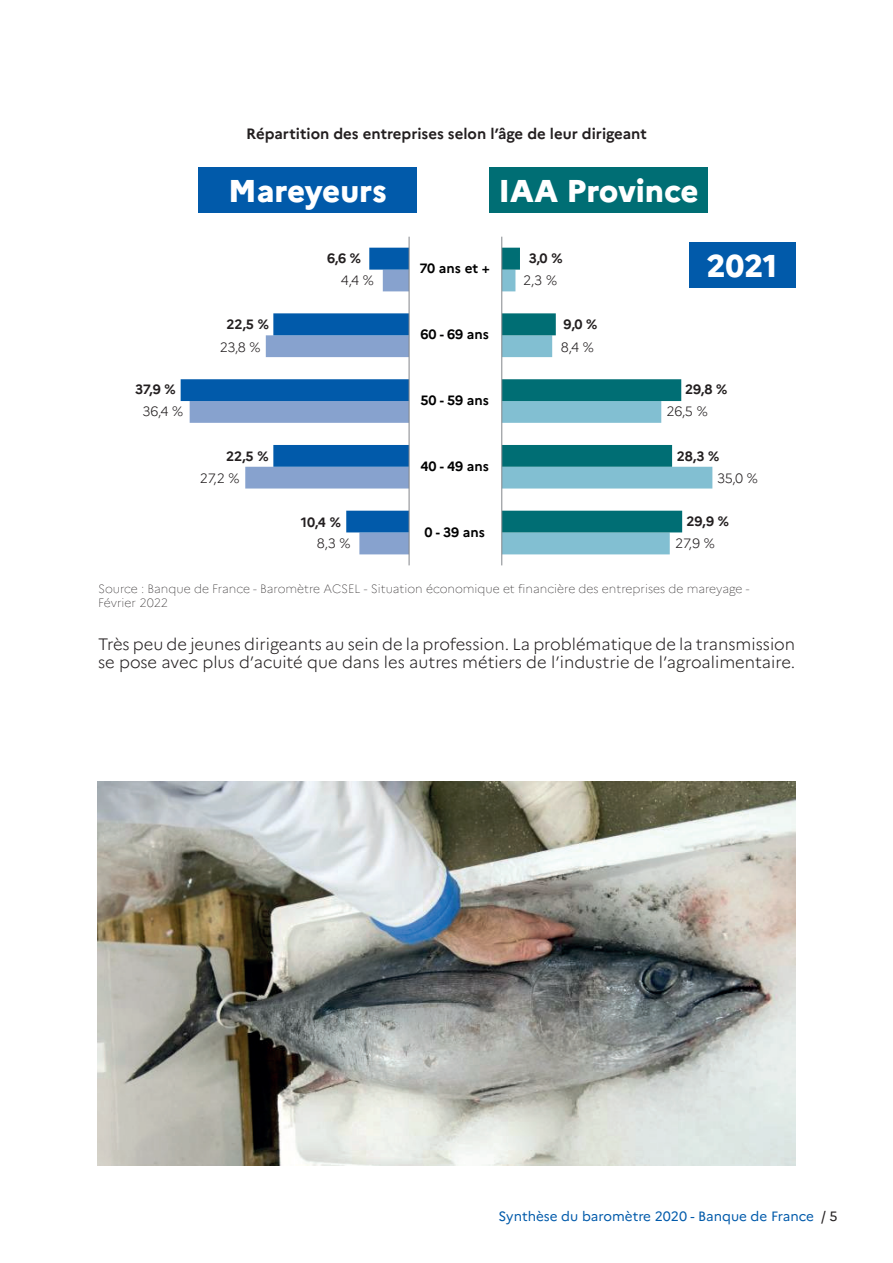
<style>
.page{position:relative;width:893px;height:1263px;background:#fff}
.page>*{position:absolute;margin:0;border:0;box-sizing:border-box;transform-origin:0 0}
.t1{font:800 31.5px "Marianne";color:#fff}
.t2{font:300 16.5px/18px "Marianne";color:#231f20}
.t3{font:700 15px "Marianne";color:#231f20}
.t4{font:700 13.5px "Marianne";letter-spacing:-.01em;color:#231f20}
.t5{font:300 13.5px "Marianne";letter-spacing:-.02em;color:#231f20}
.t6{font:13.5px "Marianne";color:#015aaa}
.t7{font:700 13.5px "Marianne";color:#000001}
.t8{font:100 12px/14.4px "Marianne";color:#231f20}
.s1{color:#231f20}
</style>
<div class="page">
<div style="left:198px;top:167px;width:219px;height:46px;background:#015aaa"></div>
<div style="left:489px;top:167px;width:219px;height:46px;background:#006e74"></div>
<svg style="left:346px;top:532px;width:63px;height:22px"></svg>
<svg style="left:181px;top:248px;width:228px;height:284px"></svg>
<hr style="left:409px;top:237px;width:1px;height:328px;background:#83868b">
<svg style="left:502px;top:466px;width:210px;height:88px;fill:#82bfd2"></svg>
<svg style="left:502px;top:248px;width:180px;height:284px"></svg>
<hr style="left:501px;top:237px;width:1px;height:328px;background:#83868b">
<img style="left:98px;top:781px;width:697px;height:384px">
<div style="left:689px;top:243px;width:106px;height:45px;background:#015aaa"></div>
<p class="t3" style="left:246px;top:122px;width:402px">Répartition des entreprises selon l’âge de leur dirigeant</p>
<h1 class="t1" style="left:228px;top:166px;width:160px">Mareyeurs</h1>
<h1 class="t1" style="left:498px;top:166px;width:202px">IAA Province</h1>
<p class="t4" style="left:327px;top:247px;width:35px">6,6 %</p>
<p class="t4" style="left:529px;top:247px;width:35px">3,0 %</p>
<p class="t5" style="left:341px;top:270px;width:35px">4,4 %</p>
<p class="t5" style="left:523px;top:270px;width:36px">2,3 %</p>
<p class="t7" style="left:419px;top:257px;width:72px">70 ans et +</p>
<p class="t4" style="left:226px;top:314px;width:44px">22,5 %</p>
<p class="t4" style="left:564px;top:314px;width:35px">9,0 %</p>
<p class="t5" style="left:220px;top:336px;width:42px">23,8 %</p>
<p class="t5" style="left:561px;top:336px;width:35px">8,4 %</p>
<p class="t7" style="left:420px;top:324px;width:70px">60 - 69 ans</p>
<h1 class="t1" style="left:707px;top:242px;width:72px">2021</h1>
<p class="t4" style="left:135px;top:379px;width:42px">37,9 %</p>
<p class="t4" style="left:685px;top:379px;width:44px">29,8 %</p>
<p class="t5" style="left:143px;top:401px;width:42px">36,4 %</p>
<p class="t5" style="left:666px;top:401px;width:43px">26,5 %</p>
<p class="t4" style="left:226px;top:445px;width:44px">22,5 %</p>
<p class="t4" style="left:677px;top:445px;width:44px">28,3 %</p>
<p class="t5" style="left:200px;top:468px;width:41px">27,2 %</p>
<p class="t5" style="left:717px;top:468px;width:42px">35,0 %</p>
<p class="t4" style="left:301px;top:511px;width:42px">10,4 %</p>
<p class="t4" style="left:686px;top:510px;width:44px">29,9 %</p>
<p class="t5" style="left:317px;top:533px;width:35px">8,3 %</p>
<p class="t5" style="left:675px;top:533px;width:41px">27,9 %</p>
<p class="t7" style="left:420px;top:390px;width:70px">50 - 59 ans</p>
<p class="t7" style="left:420px;top:456px;width:70px">40 - 49 ans</p>
<p class="t7" style="left:424px;top:522px;width:62px">0 - 39 ans</p>
<p class="t8" style="left:98px;top:580px;width:653px">Source : Banque de France - Baromètre ACSEL - Situation économique et financière des entreprises de mareyage -<br>Février 2022</p>
<p class="t2" style="left:98px;top:633px;width:699px">Très peu de jeunes dirigeants au sein de la profession. La problématique de la transmission se pose avec plus d’acuité que dans les autres métiers de l’industrie de l’agroalimentaire.</p>
<p class="t6" style="left:498px;top:1205px;width:341px">Synthèse du baromètre 2020 - Banque de France <span class="s1">/ 5</span></p>
</div>
